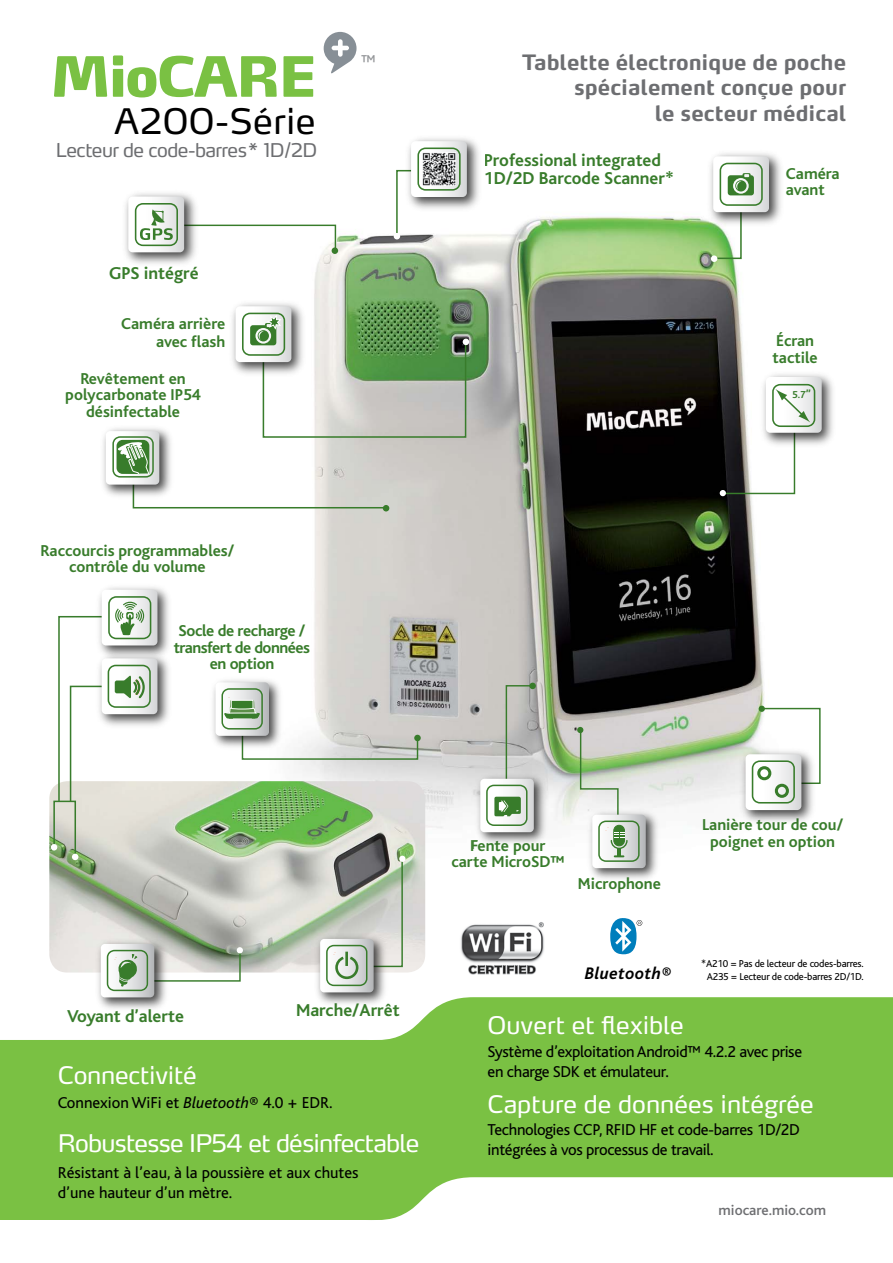
<style>
.page{position:relative;width:893px;height:1263px;background:#fff}
.page>*{position:absolute;margin:0;border:0;box-sizing:border-box;transform-origin:0 0}
.t1{font:34.8px "Max Pro";letter-spacing:.01em;color:#000}
.t2{font:24px "Max Pro";letter-spacing:-.01em;color:#fff}
.t3{font:24px "Max Pro";letter-spacing:-.03em;color:#fff}
.t4{font:700 21px "Max Pro";color:#6d6e71}
.t5{font:18.75px "Max Pro";letter-spacing:-.03em;color:#6d6e71}
.t6{font:700 18px/18px "Bliss";color:#387c2b}
.t7{font:18px "Bliss";color:#939598}
.t8{font:italic 700 17.55px "Bliss";letter-spacing:.025em;color:#000}
.t9{font:700 16.5px "Bliss";color:#387c2b}
.t10{font:16.5px "Bliss";letter-spacing:-.02em;color:#000}
.t11{font:16.5px "Bliss";color:#000}
.t12{font:700 16.5px "Bliss";letter-spacing:-.02em;color:#387c2b}
.t13{font:700 16.5px "Bliss";letter-spacing:-.03em;color:#387c2b}
.t14{font:500 15px "Bliss";color:#6d6e71}
.t15{font:10.5px "Bliss";letter-spacing:-.02em;color:#000}
.t16{font:700 10.5px "Bliss";color:#387c2b}
.s1{font-size:12px}
.s2{font-style:italic}
</style>
<div class="page">
<img style="left:294px;top:216px;width:470px;height:643px">
<img style="left:49px;top:781px;width:376px;height:191px">
<svg style="left:0;top:997px;width:893px;height:223px;fill:#7ac143"></svg>
<svg style="left:54px;top:56px;width:53px;height:41px"></svg>
<svg style="left:113px;top:55px;width:164px;height:42px"></svg>
<svg style="left:283px;top:56px;width:30px;height:41px"></svg>
<svg style="left:324px;top:32px;width:33px;height:42px"></svg>
<svg style="left:610px;top:918px;width:32px;height:36px"></svg>
<img style="left:415px;top:138px;width:64px;height:70px">
<svg style="left:394px;top:141px;width:73px;height:98px"></svg>
<img style="left:103px;top:434px;width:3px;height:56px">
<img style="left:757px;top:368px;width:76px;height:76px">
<svg style="left:720px;top:377px;width:102px;height:119px"></svg>
<img style="left:704px;top:153px;width:77px;height:76px">
<svg style="left:712px;top:156px;width:57px;height:104px"></svg>
<div style="left:711px;top:255px;width:6px;height:7px;background:#fff;border-radius:50%"></div>
<div style="left:332px;top:247px;width:6px;height:7px;background:#387c2b;border-radius:50%"></div>
<div style="left:529px;top:683px;width:7px;height:6px;background:#387c2b;border-radius:50%"></div>
<div style="left:414px;top:735px;width:7px;height:6px;background:#387c2b;border-radius:50%"></div>
<img style="left:737px;top:746px;width:75px;height:81px">
<svg style="left:746px;top:706px;width:75px;height:104px"></svg>
<div style="left:757px;top:766px;width:14px;height:14px;border:3px solid #387c2b;border-radius:50%"></div>
<div style="left:775px;top:784px;width:14px;height:14px;border:3px solid #387c2b;border-radius:50%"></div>
<img style="left:472px;top:770px;width:78px;height:79px">
<svg style="left:480px;top:684px;width:54px;height:148px"></svg>
<img style="left:423px;top:153px;width:32px;height:32px">
<img style="left:312px;top:931px;width:78px;height:78px">
<svg style="left:320px;top:856px;width:85px;height:136px;background:#b9bfb6"></svg>
<hr style="left:345px;top:952px;width:3px;height:14px;background:#387c2b">
<img style="left:107px;top:587px;width:62px;height:63px">
<img style="left:157px;top:650px;width:12px;height:76px">
<svg style="left:51px;top:590px;width:106px;height:270px"></svg>
<img style="left:93px;top:936px;width:78px;height:78px">
<svg style="left:101px;top:944px;width:142px;height:53px"></svg>
<img style="left:213px;top:680px;width:59px;height:59px">
<svg style="left:215px;top:682px;width:204px;height:78px"></svg>
<img style="left:590px;top:806px;width:72px;height:73px">
<svg style="left:577px;top:727px;width:69px;height:141px"></svg>
<div style="left:235px;top:224px;width:60px;height:138px;background:#fff"></div>
<img style="left:125px;top:193px;width:70px;height:71px">
<svg style="left:128px;top:197px;width:209px;height:55px"></svg>
<div style="left:235px;top:281px;width:71px;height:118px;background:#fff"></div>
<img style="left:239px;top:298px;width:70px;height:8px">
<svg style="left:106px;top:306px;width:363px;height:205px"></svg>
<img style="left:461px;top:922px;width:83px;height:53px">
<p class="t1" style="left:114px;top:99px;width:203px">A200-Série</p>
<p class="t5" style="left:56px;top:138px;width:263px">Lecteur de code-barres* 1D/2D</p>
<p class="t6" style="left:109px;top:264px;width:91px">GPS intégré</p>
<p class="t9" style="left:121px;top:315px;width:106px">Caméra arrière</p>
<p class="t9" style="left:156px;top:333px;width:71px">avec flash</p>
<p class="t9" style="left:80px;top:370px;width:107px">Revêtement en</p>
<p class="t9" style="left:65px;top:386px;width:137px">polycarbonate IP54</p>
<p class="t9" style="left:86px;top:403px;width:95px">désinfectable</p>
<p class="t7" style="left:361px;top:52px;width:16px">™</p>
<p class="t9" style="left:40px;top:542px;width:196px">Raccourcis programmables/</p>
<p class="t9" style="left:69px;top:558px;width:138px">contrôle du volume</p>
<p class="t12" style="left:179px;top:622px;width:128px">Socle de recharge /</p>
<p class="t13" style="left:174px;top:639px;width:138px">transfert de données</p>
<p class="t12" style="left:210px;top:655px;width:66px">en option</p>
<p class="t4" style="left:522px;top:49px;width:326px">Tablette électronique de poche</p>
<p class="t4" style="left:574px;top:74px;width:274px">spécialement conçue pour</p>
<p class="t4" style="left:655px;top:99px;width:193px">le secteur médical</p>
<p class="t6" style="left:484px;top:151px;width:192px">Professional integrated<br>1D/2D Barcode Scanner*</p>
<p class="t9" style="left:786px;top:165px;width:55px">Caméra</p>
<p class="t9" style="left:786px;top:181px;width:40px">avant</p>
<p class="t9" style="left:776px;top:332px;width:39px">Écran</p>
<p class="t9" style="left:773px;top:349px;width:47px">tactile</p>
<p class="t16" style="left:792px;top:389px;width:20px">5.7<span class="s1">”</span></p>
<p class="t6" style="left:67px;top:1007px;width:118px">Voyant d’alerte</p>
<p class="t6" style="left:296px;top:1002px;width:105px">Marche/Arrêt</p>
<p class="t2" style="left:58px;top:1059px;width:140px">Connectivité</p>
<p class="t11" style="left:58px;top:1094px;width:276px">Connexion WiFi et <span class="s2">Bluetooth</span>® 4.0 + EDR.</p>
<p class="t3" style="left:58px;top:1127px;width:363px">Robustesse IP54 et désinfectable</p>
<p class="t11" style="left:58px;top:1164px;width:302px">Résistant à l’eau, à la poussière et aux chutes</p>
<p class="t11" style="left:58px;top:1183px;width:176px">d’une hauteur d’un mètre.</p>
<p class="t9" style="left:470px;top:837px;width:77px">Fente pour</p>
<p class="t9" style="left:451px;top:853px;width:115px">carte MicroSD™</p>
<p class="t9" style="left:578px;top:875px;width:85px">Microphone</p>
<p class="t9" style="left:702px;top:816px;width:143px">Lanière tour de cou/</p>
<p class="t9" style="left:710px;top:833px;width:126px">poignet en option</p>
<p class="t8" style="left:585px;top:964px;width:88px">Bluetooth®</p>
<p class="t2" style="left:488px;top:1010px;width:198px">Ouvert et flexible</p>
<p class="t15" style="left:701px;top:958px;width:164px">*A210 = Pas de lecteur de codes-barres.</p>
<p class="t15" style="left:707px;top:970px;width:158px">A235 = Lecteur de code-barres 2D/1D.</p>
<p class="t10" style="left:488px;top:1043px;width:316px">Système d’exploitation Android™ 4.2.2 avec prise</p>
<p class="t10" style="left:488px;top:1063px;width:183px">en charge SDK et émulateur.</p>
<p class="t2" style="left:488px;top:1088px;width:328px">Capture de données intégrée</p>
<p class="t10" style="left:488px;top:1121px;width:314px">Technologies CCP, RFID HF et code-barres 1D/2D</p>
<p class="t10" style="left:488px;top:1140px;width:228px">intégrées à vos processus de travail.</p>
<p class="t14" style="left:719px;top:1202px;width:109px">miocare.mio.com</p>
</div>
